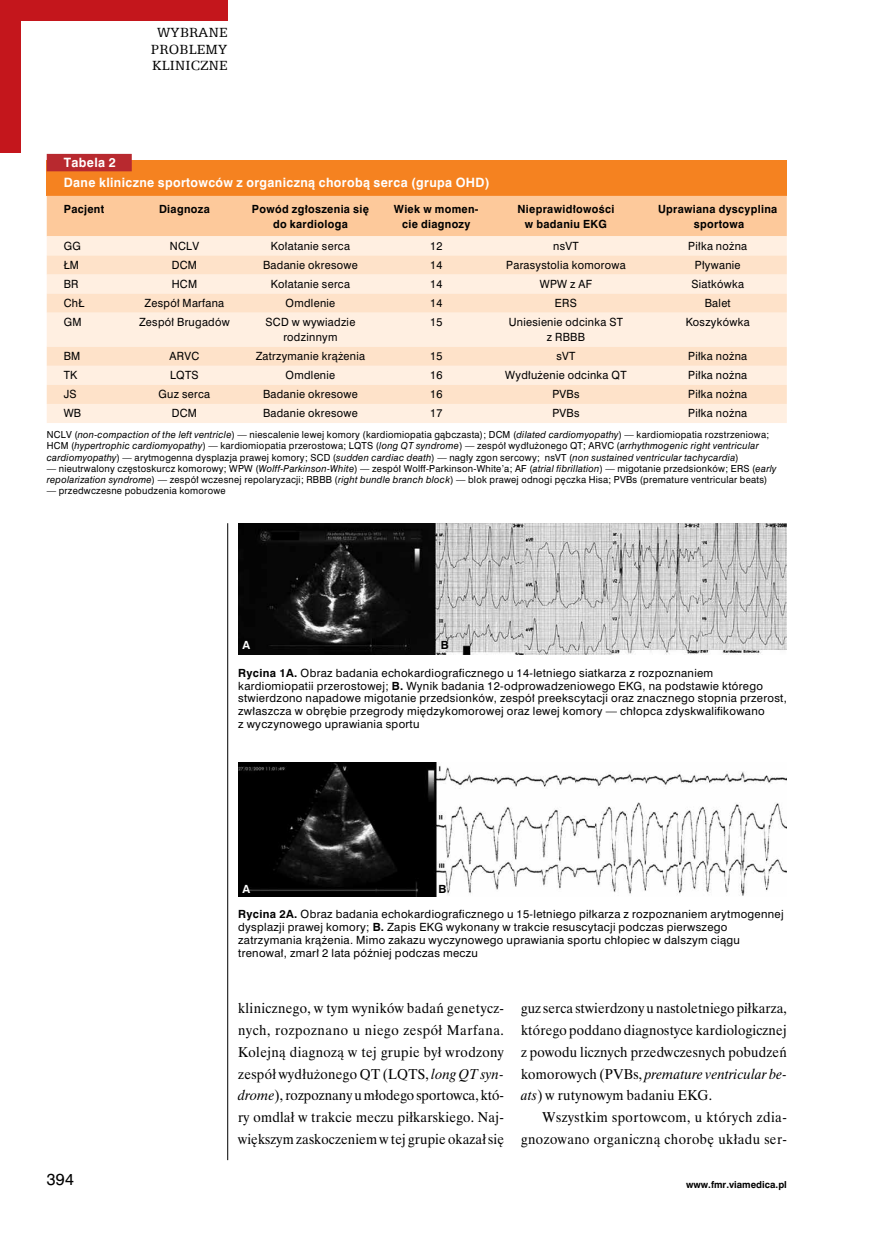
<style>
.page{position:relative;width:872px;height:1234px;background:#fff}
.page>*{position:absolute;margin:0;border:0;box-sizing:border-box;transform-origin:0 0}
.t1{font:15px/16.5px "Egyptian 505 EU";letter-spacing:.015em;color:#000;text-align:center}
.t2{font:15px "Swis 721 PL";color:#000}
.t3{font:14.25px/21.8px "Time Ibis EE";letter-spacing:.015em;color:#000;text-align:justify;scale:.95 1}
.t4{font:700 12px/20.4px "Swis 721 PL";letter-spacing:.03em;color:#fff}
.t5{font:10.5px/12.9px "Swis 721 PL";letter-spacing:.03em;color:#000}
.t6{font:700 10.5px/15px "Swis 721 PL";letter-spacing:.03em;color:#000;text-align:center}
.t7{font:700 10.5px "Swis 721 PL";color:#fff}
.t8{font:9px/11.1px "Swis 721 PL";letter-spacing:.03em;color:#000}
.t9{font:700 9px "Swis 721 PL";color:#000}
.s1{font-style:italic}
.s2{font-weight:700}
</style>
<div class="page">
<hr style="left:227px;top:153px;width:1px;height:1006px;background:#000">
<div style="left:0;top:0;width:227px;height:21px;background:#c4161c"></div>
<div style="left:0;top:0;width:21px;height:153px;background:#c4161c"></div>
<div style="left:222px;top:133px;width:11px;height:390px;background:#fff"></div>
<img style="left:238px;top:523px;width:549px;height:131px">
<div style="left:47px;top:161px;width:740px;height:35px;background:#f58220"></div>
<div style="left:47px;top:196px;width:740px;height:40px;background:#fdc99b"></div>
<div style="left:47px;top:236px;width:740px;height:187px;background:#ffefe1"></div>
<svg style="left:47px;top:255px;width:740px;height:149px"></svg>
<div style="left:47px;top:154px;width:85px;height:17px;background:#b8292f"></div>
<img style="left:238px;top:762px;width:549px;height:134px">
<h1 class="t1" style="left:151px;top:24px;width:78px">WYBRANE<br>PROBLEMY<br>KLINICZNE</h1>
<p class="t4" style="left:64px;top:152px;width:427px">Tabela 2<br>Dane kliniczne sportowców z organiczną chorobą serca (grupa OHD)</p>
<p class="t6" style="left:64px;top:201px;width:42px">Pacjent</p>
<p class="t6" style="left:159px;top:201px;width:52px">Diagnoza</p>
<p class="t6" style="left:252px;top:201px;width:119px">Powód zgłoszenia się do kardiologa</p>
<p class="t6" style="left:394px;top:201px;width:86px">Wiek w momen&shy;cie diagnozy</p>
<p class="t6" style="left:517px;top:201px;width:98px">Nieprawidłowości w badaniu EKG</p>
<p class="t6" style="left:658px;top:201px;width:121px">Uprawiana dyscyplina sportowa</p>
<p class="t5" style="left:64px;top:239px;width:19px">GG</p>
<p class="t5" style="left:170px;top:239px;width:31px">NCLV</p>
<p class="t5" style="left:271px;top:239px;width:81px">Kołatanie serca</p>
<p class="t5" style="left:430px;top:239px;width:14px">12</p>
<p class="t5" style="left:553px;top:239px;width:27px">nsVT</p>
<p class="t5" style="left:688px;top:239px;width:61px">Piłka nożna</p>
<p class="t5" style="left:64px;top:258px;width:17px">ŁM</p>
<p class="t5" style="left:172px;top:258px;width:27px">DCM</p>
<p class="t5" style="left:263px;top:258px;width:96px">Badanie okresowe</p>
<p class="t5" style="left:430px;top:258px;width:14px">14</p>
<p class="t5" style="left:506px;top:258px;width:121px">Parasystolia komorowa</p>
<p class="t5" style="left:695px;top:258px;width:47px">Pływanie</p>
<p class="t5" style="left:64px;top:277px;width:16px">BR</p>
<p class="t5" style="left:172px;top:277px;width:27px">HCM</p>
<p class="t5" style="left:271px;top:277px;width:81px">Kołatanie serca</p>
<p class="t5" style="left:430px;top:277px;width:14px">14</p>
<p class="t5" style="left:540px;top:277px;width:54px">WPW z AF</p>
<p class="t5" style="left:691px;top:277px;width:54px">Siatkówka</p>
<p class="t5" style="left:64px;top:296px;width:22px">ChŁ</p>
<p class="t5" style="left:145px;top:296px;width:81px">Zespół Marfana</p>
<p class="t5" style="left:285px;top:296px;width:51px">Omdlenie</p>
<p class="t5" style="left:430px;top:296px;width:14px">14</p>
<p class="t5" style="left:555px;top:296px;width:23px">ERS</p>
<p class="t5" style="left:704px;top:296px;width:27px">Balet</p>
<p class="t5" style="left:64px;top:315px;width:19px">GM</p>
<p class="t5" style="left:139px;top:315px;width:92px">Zespół Brugadów</p>
<p class="t5" style="left:265px;top:314px;width:91px;line-height:15px;text-align:center">SCD w wywiadzie rodzinnym</p>
<p class="t5" style="left:430px;top:315px;width:14px">15</p>
<p class="t5" style="left:509px;top:314px;width:116px;line-height:15px;text-align:center">Uniesienie odcinka ST z RBBB</p>
<p class="t5" style="left:685px;top:315px;width:66px">Koszykówka</p>
<p class="t5" style="left:64px;top:349px;width:18px">BM</p>
<p class="t5" style="left:169px;top:349px;width:31px">ARVC</p>
<p class="t5" style="left:256px;top:349px;width:111px">Zatrzymanie krążenia</p>
<p class="t5" style="left:430px;top:349px;width:14px">15</p>
<p class="t5" style="left:556px;top:349px;width:21px">sVT</p>
<p class="t5" style="left:688px;top:349px;width:61px">Piłka nożna</p>
<p class="t5" style="left:64px;top:368px;width:15px">TK</p>
<p class="t5" style="left:170px;top:368px;width:30px">LQTS</p>
<p class="t5" style="left:285px;top:368px;width:51px">Omdlenie</p>
<p class="t5" style="left:430px;top:368px;width:14px">16</p>
<p class="t5" style="left:505px;top:368px;width:123px">Wydłużenie odcinka QT</p>
<p class="t5" style="left:688px;top:368px;width:61px">Piłka nożna</p>
<p class="t5" style="left:64px;top:388px;width:14px">JS</p>
<p class="t5" style="left:159px;top:388px;width:53px">Guz serca</p>
<p class="t5" style="left:263px;top:388px;width:96px">Badanie okresowe</p>
<p class="t5" style="left:430px;top:388px;width:14px">16</p>
<p class="t5" style="left:552px;top:388px;width:29px">PVBs</p>
<p class="t5" style="left:688px;top:388px;width:61px">Piłka nożna</p>
<p class="t5" style="left:64px;top:407px;width:19px">WB</p>
<p class="t5" style="left:172px;top:407px;width:27px">DCM</p>
<p class="t5" style="left:263px;top:407px;width:96px">Badanie okresowe</p>
<p class="t5" style="left:430px;top:407px;width:14px">17</p>
<p class="t5" style="left:552px;top:407px;width:29px">PVBs</p>
<p class="t5" style="left:688px;top:407px;width:61px">Piłka nożna</p>
<p class="t8" style="left:47px;top:429px;width:724px">NCLV (<span class="s1">non-compaction of the left ventricle</span>) — niescalenie lewej komory (kardiomiopatia gąbczasta); DCM (<span class="s1">dilated cardiomyopathy</span>) — kardiomiopatia rozstrzeniowa;<br>HCM (<span class="s1">hypertrophic cardiomyopathy</span>) — kardiomiopatia przerostowa; LQTS (<span class="s1">long QT syndrome</span>) — zespół wydłużonego QT; ARVC (<span class="s1">arrhythmogenic right ventricular cardiomyopathy</span>) — arytmogenna dysplazja prawej komory; SCD (<span class="s1">sudden cardiac death</span>) — nagły zgon sercowy; nsVT (<span class="s1">non sustained ventricular tachycardia</span>)</p>
<p class="t8" style="left:47px;top:462px;width:731px">— nieutrwalony częstoskurcz komorowy; WPW (<span class="s1">Wolff-Parkinson-White</span>) — zespół Wolff-Parkinson-White’a; AF (<span class="s1">atrial fibrillation</span>) — migotanie przedsionków; ERS (<span class="s1">early repolarization syndrome</span>) — zespół wczesnej repolaryzacji; RBBB (<span class="s1">right bundle branch block</span>) — blok prawej odnogi pęczka Hisa; PVBs (premature ventricular beats)</p>
<p class="t8" style="left:47px;top:484px;width:180px">— przedwczesne pobudzenia komorowe</p>
<p class="t7" style="left:242px;top:638px;width:9px">A</p>
<p class="t6" style="left:440px;top:637px;width:9px">B</p>
<p class="t5" style="left:238px;top:666px;width:550px"><span class="s2">Rycina 1A.</span> Obraz badania echokardiograficznego u 14-letniego siatkarza z rozpoznaniem kardiomiopatii przerostowej; <span class="s2">B.</span> Wynik badania 12-odprowadzeniowego EKG, na podstawie którego stwierdzono napadowe migotanie przedsionków, zespół preekscytacji oraz znacznego stopnia przerost, zwłaszcza w obrębie przegrody międzykomorowej oraz lewej komory — chłopca zdyskwalifikowano<br>z wyczynowego uprawiania sportu</p>
<p class="t7" style="left:242px;top:881px;width:9px">A</p>
<p class="t6" style="left:438px;top:880px;width:9px">B</p>
<p class="t5" style="left:238px;top:907px;width:547px"><span class="s2">Rycina 2A.</span> Obraz badania echokardiograficznego u 15-letniego piłkarza z rozpoznaniem arytmogennej dysplazji prawej komory; <span class="s2">B.</span> Zapis EKG wykonany w trakcie resuscytacji podczas pierwszego zatrzymania krążenia. Mimo zakazu wyczynowego uprawiania sportu chłopiec w dalszym ciągu trenował, zmarł 2 lata później podczas meczu</p>
<p class="t3" style="left:238px;top:997px;width:281px">klinicznego, w tym wyników badań genetycz&shy;nych, rozpoznano u niego zespół Marfana.<br>Kolejną diagnozą w tej grupie był wrodzony zespół wydłużonego QT (LQTS, <span class="s1">long QT syn&shy;drome</span>), rozpoznany u młodego sportowca, któ&shy;ry omdlał w trakcie meczu piłkarskiego. Naj&shy;większym zaskoczeniem w tej grupie okazał się</p>
<h2 class="t3" style="left:521px;top:997px;width:281px">guz serca stwierdzony u nastoletniego piłkarza, którego poddano diagnostyce kardiologicznej z powodu licznych przedwczesnych pobudzeń komorowych (PVBs, <span class="s1">premature ventricular be&shy;ats</span>) w rutynowym badaniu EKG.</h2>
<h2 class="t3" style="left:521px;top:1105px;width:281px;text-align:right">Wszystkim sportowcom, u których zdia&shy;gnozowano organiczną chorobę układu ser-</h2>
<h1 class="t2" style="left:47px;top:1169px;width:29px">394</h1>
<p class="t9" style="left:686px;top:1178px;width:102px">www.fmr.viamedica.pl</p>
</div>
